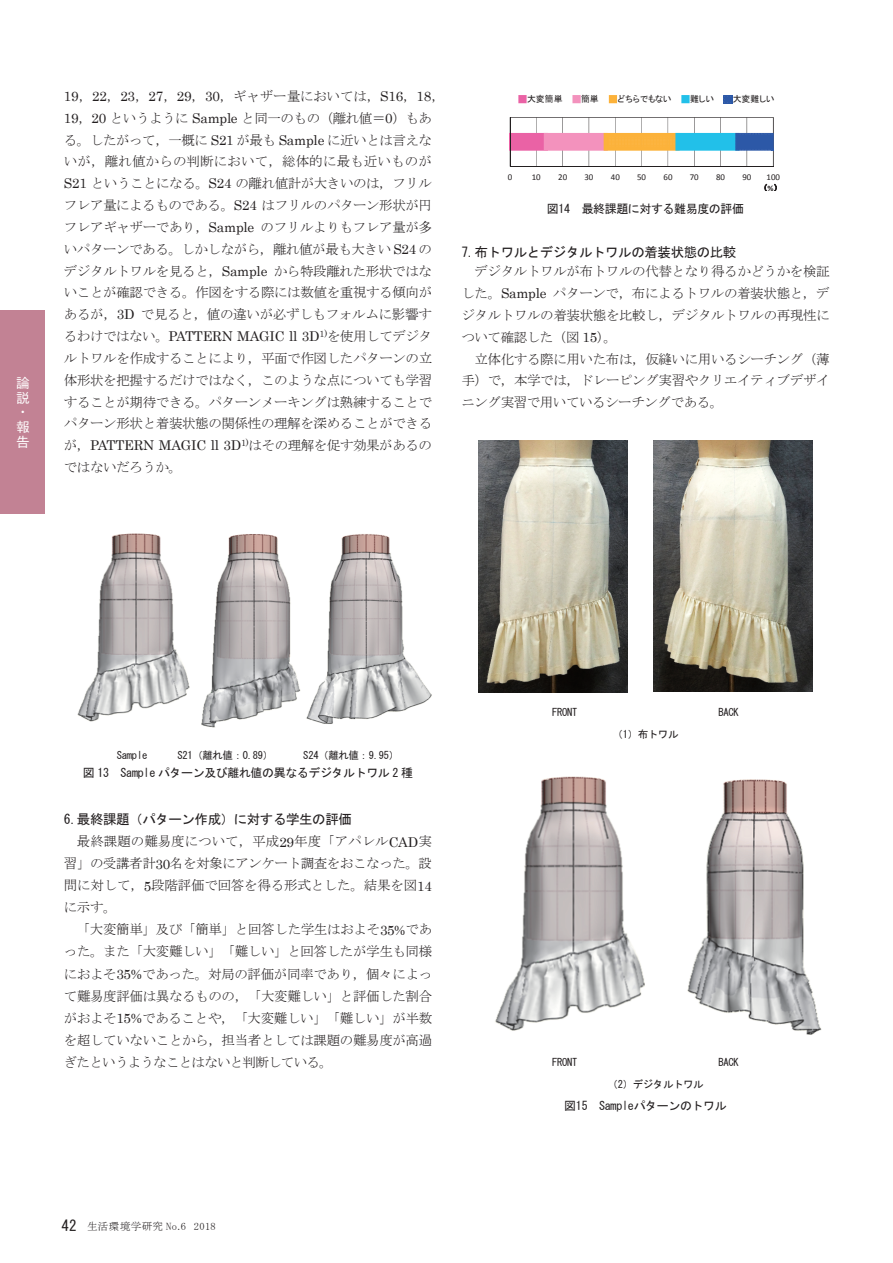
<style>
.page{position:relative;width:893px;height:1263px;background:#fff}
.page>*{position:absolute;margin:0;border:0;box-sizing:border-box;transform-origin:0 0}
.t1{font:13.5px/21.8px "MS Mincho";letter-spacing:-.025em;color:#231f20;text-align:justify}
.t2{font:13.5px "MS Gothic";letter-spacing:-.035em;color:#231f20}
.t3{font:500 13.5px/14.9px "Gothic BBB Pro";color:#fff}
.t4{font:12px "MS Gothic";letter-spacing:-.03em;color:#231f20}
.t5{font:10.5px "MS Gothic";letter-spacing:-.02em;color:#231f20}
.t6{font:10.5px "MS Mincho";letter-spacing:.03em;color:#231f20}
.t7{font:10.5px "MS Gothic";letter-spacing:-.04em;color:#231f20}
.t8{font:8.85px "Calibri";letter-spacing:-.01em;color:#231f20}
.t9{font:8.85px "MS P Gothic";color:#231f20}
.t10{font:8.4px "MS P Gothic";color:#231f20}
.s1{font-family:"Century"}
.s2{font-family:"Calibri";font-weight:700}
.s3{font-family:"MS Gothic";font-size:15px}
</style>
<div class="page">
<div style="left:0;top:310px;width:45px;height:204px;background:#c28294"></div>
<img style="left:77px;top:533px;width:113px;height:189px">
<img style="left:201px;top:534px;width:100px;height:194px">
<svg style="left:765px;top:184px;width:2px;height:7px"></svg>
<svg style="left:509px;top:95px;width:265px;height:72px"></svg>
<img style="left:495px;top:776px;width:150px;height:255px">
<img style="left:687px;top:779px;width:135px;height:256px">
<img style="left:306px;top:534px;width:126px;height:190px">
<img style="left:478px;top:441px;width:150px;height:251px">
<img style="left:654px;top:441px;width:158px;height:251px">
<p class="t3" style="left:16px;top:373px;width:15px">論説・報告</p>
<p class="t1" style="left:64px;top:85px;width:383px;text-align:left"><span class="s1">19</span>，<span class="s1">22</span>，<span class="s1">23</span>，<span class="s1">27</span>，<span class="s1">29</span>，<span class="s1">30</span>，ギャザー量においては，<span class="s1">S16</span>，<span class="s1">18</span>，<span class="s1">19</span>，<span class="s1">20</span> というように <span class="s1">Sample</span> と同一のもの（離れ値＝<span class="s1">0</span>）もある。したがって，一概に <span class="s1">S21</span> が最も <span class="s1">Sample</span> に近いとは言えないが，離れ値からの判断において，総体的に最も近いものが<span class="s1">S21</span> ということになる。<span class="s1">S24</span> の離れ値計が大きいのは，フリルフレア量によるものである。<span class="s1">S24</span> はフリルのパターン形状が円フレアギャザーであり，<span class="s1">Sample</span> のフリルよりもフレア量が多いパターンである。しかしながら，離れ値が最も大きい <span class="s1">S24</span> のデジタルトワルを見ると，<span class="s1">Sample</span> から特段離れた形状ではないことが確認できる。作図をする際には数値を重視する傾向があるが，<span class="s1">3D</span> で見ると，値の違いが必ずしもフォルムに影響するわけではない。<span class="s1">PATTERN MAGIC ll 3D</span><sup>1)</sup>を使用してデジタルトワルを作成することにより，平面で作図したパターンの立体形状を把握するだけではなく，このような点についても学習することが期待できる。パターンメーキングは熟練することでパターン形状と着装状態の関係性の理解を深めることができるが，<span class="s1">PATTERN MAGIC ll 3D</span><sup>1)</sup>はその理解を促す効果があるのではないだろうか。</p>
<p class="t9" style="left:527px;top:94px;width:37px">大変簡単</p>
<p class="t9" style="left:581px;top:94px;width:19px">簡単</p>
<p class="t9" style="left:617px;top:94px;width:56px">どちらでもない</p>
<p class="t9" style="left:690px;top:94px;width:26px">難しい</p>
<p class="t9" style="left:733px;top:94px;width:43px">大変難しい</p>
<p class="t8" style="left:508px;top:172px;width:6px">0</p>
<p class="t8" style="left:532px;top:172px;width:10px">10</p>
<p class="t8" style="left:558px;top:172px;width:10px">20</p>
<p class="t8" style="left:585px;top:172px;width:10px">30</p>
<p class="t8" style="left:611px;top:172px;width:10px">40</p>
<p class="t8" style="left:637px;top:172px;width:10px">50</p>
<p class="t8" style="left:663px;top:172px;width:10px">60</p>
<p class="t8" style="left:690px;top:172px;width:10px">70</p>
<p class="t8" style="left:716px;top:172px;width:10px">80</p>
<p class="t8" style="left:742px;top:172px;width:10px">90</p>
<p class="t8" style="left:767px;top:172px;width:15px">100</p>
<p class="t10" style="left:763px;top:183px;width:16px">（<span class="s2">%</span>）</p>
<p class="t4" style="left:547px;top:203px;width:199px">図14 最終課題に対する難易度の評価</p>
<p class="t2" style="left:461px;top:245px;width:277px">7.布トワルとデジタルトワルの着装状態の比較</p>
<p class="t1" style="left:461px;top:260px;width:370px;text-indent:13px">デジタルトワルが布トワルの代替となり得るかどうかを検証した。<span class="s1">Sample</span> パターンで，布によるトワルの着装状態と，デジタルトワルの着装状態を比較し，デジタルトワルの再現性について確認した（図 <span class="s1">15</span>）。</p>
<p class="t1" style="left:461px;top:348px;width:370px;text-indent:13px">立体化する際に用いた布は，仮縫いに用いるシーチング（薄手）で，本学では，ドレーピング実習やクリエイティブデザイニング実習で用いているシーチングである。</p>
<p class="t5" style="left:117px;top:750px;width:32px">Sample</p>
<p class="t5" style="left:177px;top:750px;width:98px">S21（離れ値：0.89）</p>
<p class="t5" style="left:303px;top:750px;width:98px">S24（離れ値：9.95）</p>
<p class="t4" style="left:83px;top:767px;width:332px">図 13 Sample パターン及び離れ値の異なるデジタルトワル 2 種</p>
<p class="t2" style="left:64px;top:812px;width:290px">6.最終課題（パターン作成）に対する学生の評価</p>
<p class="t1" style="left:64px;top:830px;width:370px;text-indent:13px">最終課題の難易度について，平成<span class="s1">29</span>年度「アパレル<span class="s1">CAD</span>実習」の受講者計<span class="s1">30</span>名を対象にアンケート調査をおこなった。設問に対して，<span class="s1">5</span>段階評価で回答を得る形式とした。結果を図<span class="s1">14</span>に示す。</p>
<p class="t1" style="left:64px;top:918px;width:370px;text-indent:13px">「大変簡単」及び「簡単」と回答した学生はおよそ<span class="s1">35%</span>であった。また「大変難しい」「難しい」と回答したが学生も同様におよそ<span class="s1">35%</span>であった。対局の評価が同率であり，個々によって難易度評価は異なるものの，「大変難しい」と評価した割合がおよそ<span class="s1">15%</span>であることや，「大変難しい」「難しい」が半数を超していないことから，担当者としては課題の難易度が高過ぎたというようなことはないと判断している。</p>
<p class="t6" style="left:62px;top:1221px;width:156px"><span class="s3">42</span> 生活環境学研究 No.6 2018</p>
<p class="t5" style="left:552px;top:707px;width:27px">FRONT</p>
<p class="t5" style="left:718px;top:707px;width:22px">BACK</p>
<p class="t5" style="left:612px;top:729px;width:67px">（1）布トワル</p>
<p class="t5" style="left:552px;top:1057px;width:27px">FRONT</p>
<p class="t5" style="left:718px;top:1057px;width:22px">BACK</p>
<p class="t7" style="left:608px;top:1079px;width:98px">（2）デジタルトワル</p>
<p class="t4" style="left:564px;top:1099px;width:164px">図15 Sampleパターンのトワル</p>
</div>
